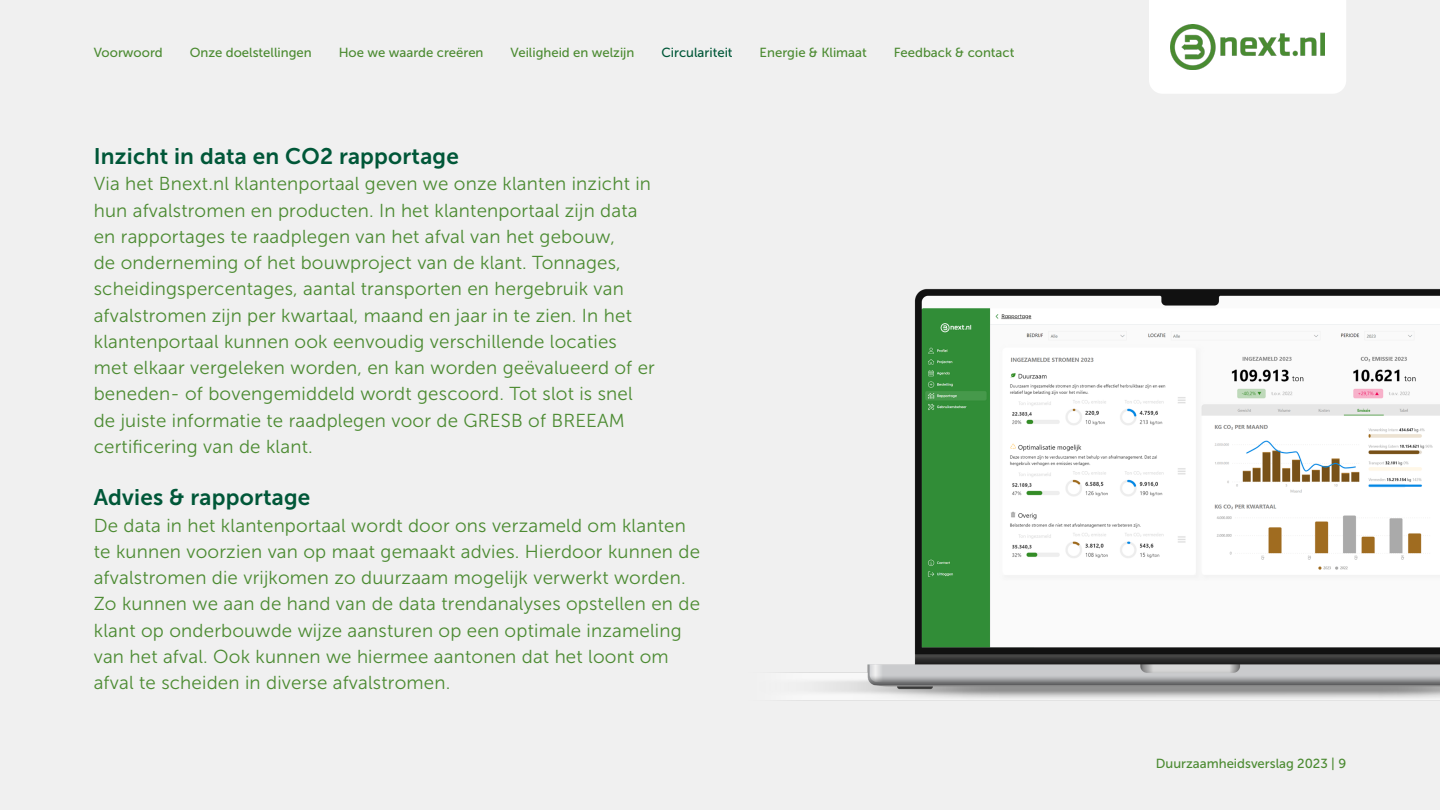
<style>
.page{position:relative;width:1440px;height:810px;background:#f0f0f0}
.page>*{position:absolute;margin:0;border:0;box-sizing:border-box;transform-origin:0 0}
.t1{font:22.5px "Museo Sans 700";letter-spacing:.01em;color:#005738}
.t2{font:18.75px/26.2px "Museo Sans 300";letter-spacing:.01em;color:#4c8b32}
.t3{font:13.12px "Museo Sans 500";color:#4c8b32}
.t4{font:13.12px "Museo Sans 500";color:#005738}
</style>
<div class="page">
<div style="left:1149px;top:0;width:197px;height:94px;background:#fff"></div>
<img style="left:1170px;top:24px;width:155px;height:46px">
<img style="left:783px;top:288px;width:657px;height:413px">
<p class="t3" style="left:94px;top:46px;width:71px">Voorwoord</p>
<p class="t3" style="left:190px;top:46px;width:123px">Onze doelstellingen</p>
<p class="t3" style="left:339px;top:46px;width:146px">Hoe we waarde creëren</p>
<p class="t3" style="left:511px;top:46px;width:125px">Veiligheid en welzijn</p>
<p class="t4" style="left:661px;top:46px;width:73px">Circulariteit</p>
<p class="t3" style="left:760px;top:46px;width:109px">Energie &amp; Klimaat</p>
<p class="t3" style="left:894px;top:46px;width:122px">Feedback &amp; contact</p>
<p class="t1" style="left:94px;top:144px;width:367px">Inzicht in data en CO2 rapportage</p>
<p class="t2" style="left:94px;top:171px;width:563px">Via het Bnext.nl klantenportaal geven we onze klanten inzicht in hun afvalstromen en producten. In het klantenportaal zijn data en rapportages te raadplegen van het afval van het gebouw,<br>de onderneming of het bouwproject van de klant. Tonnages, scheidingspercentages, aantal transporten en hergebruik van afvalstromen zijn per kwartaal, maand en jaar in te zien. In het klantenportaal kunnen ook eenvoudig verschillende locaties met elkaar vergeleken worden, en kan worden geëvalueerd of er beneden- of bovengemiddeld wordt gescoord. Tot slot is snel de juiste informatie te raadplegen voor de GRESB of BREEAM certificering van de klant.</p>
<p class="t1" style="left:94px;top:485px;width:218px">Advies &amp; rapportage</p>
<p class="t2" style="left:94px;top:512px;width:608px">De data in het klantenportaal wordt door ons verzameld om klanten te kunnen voorzien van op maat gemaakt advies. Hierdoor kunnen de afvalstromen die vrijkomen zo duurzaam mogelijk verwerkt worden.<br>Zo kunnen we aan de hand van de data trendanalyses opstellen en de klant op onderbouwde wijze aansturen op een optimale inzameling van het afval. Ook kunnen we hiermee aantonen dat het loont om afval te scheiden in diverse afvalstromen.</p>
<p class="t3" style="left:1156px;top:756px;width:192px">Duurzaamheidsverslag 2023 | 9</p>
</div>
